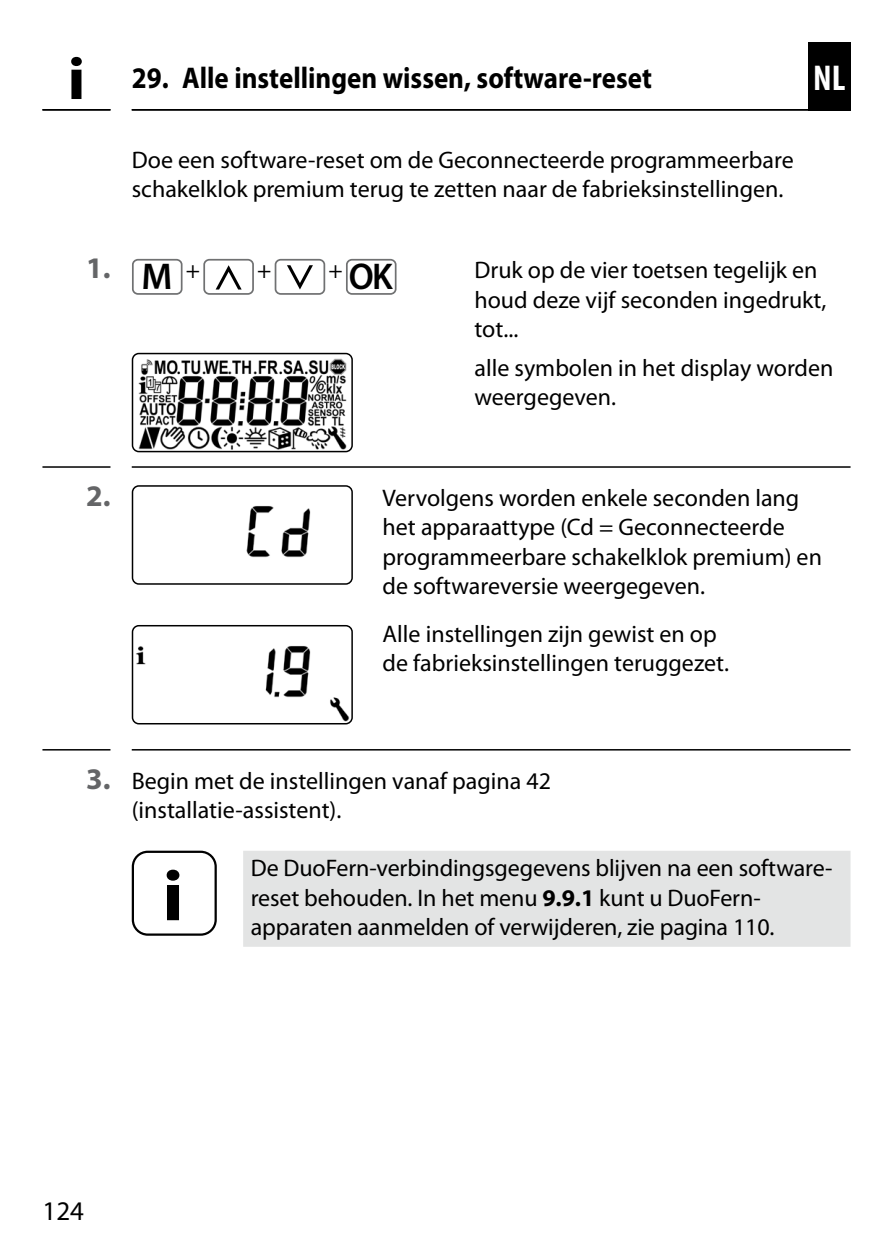
<style>
.page{position:relative;width:893px;height:1259px;background:#fff}
.page>*{position:absolute;margin:0;border:0;box-sizing:border-box;transform-origin:0 0}
.INFO-Icon{font:700 72px "Myriad Pro";color:#000;scale:1.1 1}
.INFO-Icon-2{font:700 60px "Myriad Pro";color:#000;scale:1.1 1}
.t1{font:600 37.5px "Myriad Pro";color:#000;scale:.95 1}
.t2{font:600 37.5px "Myriad Pro";color:#000}
.t3{font:700 condensed 36px "Myriad Pro";color:#fff}
.t4{font:700 30px "Myriad Pro";color:#000;scale:.9 1}
.t5{font:700 30px "Myriad Pro";color:#646567}
.t6{font:27px "Myriad Pro";color:#000}
.Nützliche_Infos_3Zei{font:24px/29.4px "Myriad Pro";color:#000}
.Fließtext_-_NL{font:24px/29.4px "Myriad Pro";color:#000}
.Fließtext_nach_Handl{font:24px/29.4px "Myriad Pro";color:#000}
.Handlung_ohne_Zahl{font:24px/29.4px "Myriad Pro";color:#000}
.s1{font-weight:700;font-size:30px;color:#646567}
.s2{font-weight:700}
</style>
<div class="page">
<hr style="left:132px;top:109px;width:719px;height:2px;background:#000">
<div style="left:808px;top:42px;width:42px;height:69px;background:#000"></div>
<hr style="left:42px;top:109px;width:68px;height:2px;background:#000">
<svg style="left:42px;top:466px;width:809px;height:2px"></svg>
<svg style="left:42px;top:749px;width:809px;height:1px"></svg>
<div style="left:132px;top:259px;width:51px;height:36px;border:2px solid #707172;border-radius:5px"></div>
<div style="left:203px;top:259px;width:51px;height:36px;border:2px solid #707172;border-radius:5px"></div>
<svg style="left:216px;top:265px;width:26px;height:24px"></svg>
<div style="left:275px;top:259px;width:50px;height:36px;border:2px solid #707172;border-radius:5px"></div>
<svg style="left:287px;top:265px;width:26px;height:24px"></svg>
<div style="left:346px;top:259px;width:51px;height:36px;border:2px solid #707172;border-radius:5px"></div>
<img style="left:133px;top:353px;width:217px;height:98px">
<div style="left:132px;top:353px;width:221px;height:99px;border:2px solid #000;border-radius:6px"></div>
<img style="left:135px;top:488px;width:215px;height:94px">
<div style="left:132px;top:485px;width:221px;height:100px;border:2px solid #000;border-radius:6px"></div>
<img style="left:133px;top:628px;width:217px;height:96px">
<div style="left:132px;top:625px;width:221px;height:99px;border:2px solid #000;border-radius:6px"></div>
<div style="left:243px;top:850px;width:607px;height:96px;background:#e3e4e4"></div>
<div style="left:132px;top:850px;width:85px;height:85px;border:2px solid #000;border-radius:15px"></div>
<p class="INFO-Icon-2" style="left:67px;top:40px;width:18px">i</p>
<p class="t4" style="left:132px;top:58px;width:580px">29. Alle instellingen wissen, software-reset</p>
<h3 class="t3" style="left:813px;top:55px;width:34px">NL</h3>
<p class="Fließtext_-_NL" style="left:132px;top:145px;width:664px">Doe een software-reset om de Geconnecteerde programmeerbare schakelklok premium terug te zetten naar de fabrieksinstellingen.</p>
<p class="t5" style="left:86px;top:248px;width:26px">1.</p>
<p class="t2" style="left:142px;top:253px;width:32px">M</p>
<p class="Nützliche_Infos_3Zei" style="left:186px;top:256px;width:16px">+</p>
<p class="Nützliche_Infos_3Zei" style="left:257px;top:256px;width:16px">+</p>
<p class="Nützliche_Infos_3Zei" style="left:328px;top:256px;width:16px">+</p>
<p class="t1" style="left:349px;top:253px;width:48px">OK</p>
<p class="Nützliche_Infos_3Zei" style="left:474px;top:256px;width:353px">Druk op de vier toetsen tegelijk en houd deze vijf seconden ingedrukt, tot...</p>
<p class="Handlung_ohne_Zahl" style="left:474px;top:353px;width:360px">alle symbolen in het display worden weergegeven.</p>
<p class="t5" style="left:86px;top:476px;width:26px">2.</p>
<p class="Nützliche_Infos_3Zei" style="left:383px;top:484px;width:441px">Vervolgens worden enkele seconden lang het apparaattype (Cd = Geconnecteerde programmeerbare schakelklok premium) en de softwareversie weergegeven.</p>
<p class="Fließtext_nach_Handl" style="left:383px;top:619px;width:348px">Alle instellingen zijn gewist en op de fabrieksinstellingen teruggezet.</p>
<p class="Nützliche_Infos_3Zei" style="left:132px;top:766px;width:421px;text-indent:-46px"><span class="s1">3.</span> Begin met de instellingen vanaf pagina 42 (installatie-assistent).</p>
<p class="INFO-Icon" style="left:162px;top:849px;width:21px">i</p>
<p class="Nützliche_Infos_3Zei" style="left:251px;top:854px;width:583px">De DuoFern-verbindingsgegevens blijven na een software&shy;reset behouden. In het menu <span class="s2">9.9.1</span> kunt u DuoFern&shy;apparaten aanmelden of verwijderen, zie pagina 110.</p>
<p class="t6" style="left:43px;top:1196px;width:43px">124</p>
</div>
